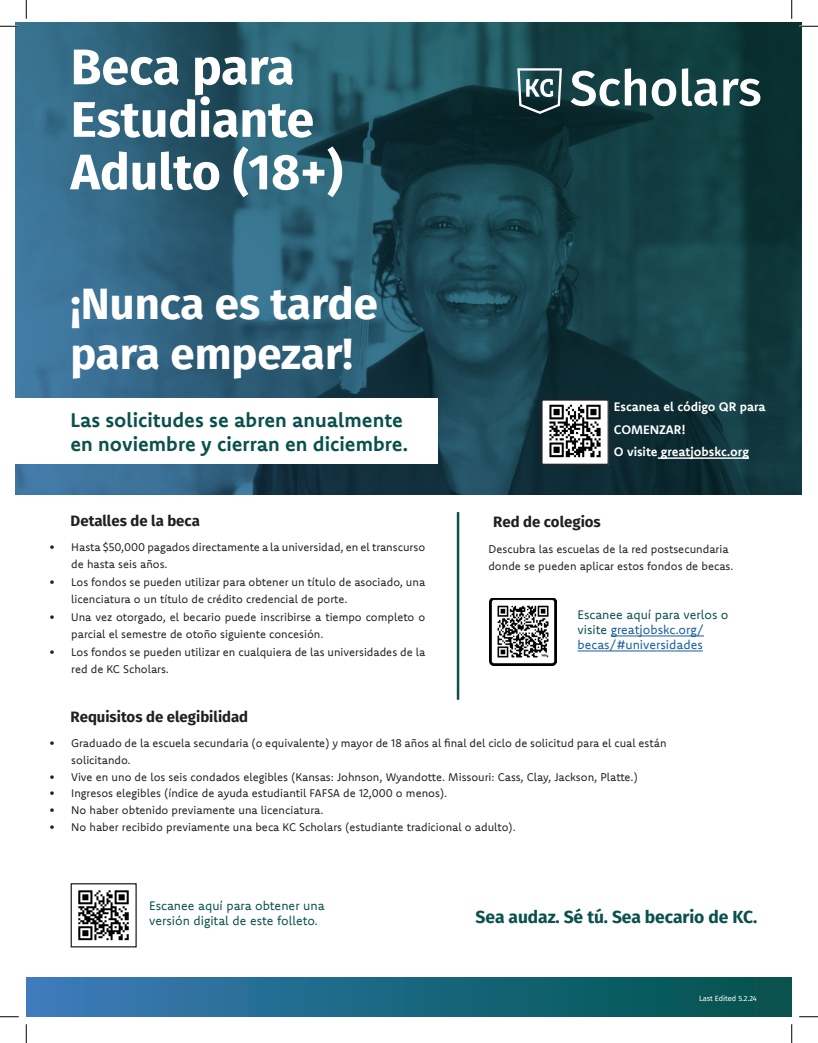
<style>
.page{position:relative;width:818px;height:1043px;background:#fff}
.page>*{position:absolute;margin:0;border:0;box-sizing:border-box;transform-origin:0 0}
.t1{font:700 50px "Fira Sans";color:#fff}
.t2{font:700 43.75px "Fira Sans";color:#fff}
.t3{font:700 20px/24px "Komet";color:#0a514c}
.t4{font:700 17.5px "Fira Sans";letter-spacing:-.005em;color:#0a514c}
.t5{font:700 15px "Fira Sans";color:#231f20}
.t6{font:12.5px "Komet";color:#0a514c}
.t7{font:700 12.5px "Komet";color:#fff}
.t8{font:12.5px/15px "Komet";color:#175d9e}
.t9{font:11.25px/17.5px "Komet";color:#231f20}
.t10{font:7.5px "Fira Sans";color:#fff}
.s1{color:#0a514c}
</style>
<div class="page">
<img style="left:15px;top:23px;width:786px;height:471px">
<div style="left:15px;top:398px;width:423px;height:66px;background:#fff"></div>
<svg style="left:570px;top:68px;width:147px;height:38px"></svg>
<svg style="left:723px;top:79px;width:37px;height:27px"></svg>
<svg style="left:517px;top:68px;width:45px;height:46px"></svg>
<img style="left:543px;top:401px;width:63px;height:62px">
<div style="left:541px;top:399px;width:67px;height:66px;border:1px solid #231f20"></div>
<img style="left:78px;top:890px;width:51px;height:51px">
<div style="left:71px;top:883px;width:66px;height:64px;border:1px solid #231f20"></div>
<div style="left:26px;top:977px;width:765px;height:39px;background:linear-gradient(to right,#3b7bba,#005249)"></div>
<img style="left:489px;top:598px;width:67px;height:67px">
<hr style="left:610px;top:635px;width:94px;height:1px;background:#175d9e">
<hr style="left:577px;top:650px;width:125px;height:1px;background:#175d9e">
<hr style="left:457px;top:512px;width:2px;height:187px;background:#0a514c">
<hr style="left:657px;top:457px;width:92px;height:2px;background:#fff">
<svg style="left:0;top:25px;width:19px;height:2px"></svg>
<svg style="left:799px;top:25px;width:19px;height:2px"></svg>
<svg style="left:0;top:1016px;width:19px;height:1px"></svg>
<svg style="left:799px;top:1016px;width:19px;height:1px"></svg>
<svg style="left:25px;top:0;width:2px;height:19px"></svg>
<svg style="left:25px;top:1024px;width:2px;height:18px"></svg>
<svg style="left:791px;top:0;width:1px;height:19px"></svg>
<svg style="left:791px;top:1024px;width:1px;height:18px"></svg>
<p class="t1" style="left:71px;top:25px;width:225px">Beca para</p>
<p class="t1" style="left:71px;top:77px;width:245px">Estudiante</p>
<p class="t1" style="left:71px;top:130px;width:274px">Adulto (18+)</p>
<p class="t2" style="left:70px;top:267px;width:309px">¡Nunca es tarde</p>
<p class="t2" style="left:70px;top:317px;width:284px">para empezar!</p>
<p class="t3" style="left:70px;top:407px;width:339px">Las solicitudes se abren anualmente en noviembre y cierran en diciembre.</p>
<p class="t5" style="left:71px;top:508px;width:131px">Detalles de la beca</p>
<p class="t9" style="left:71px;top:537px;width:355px;text-indent:-22px">• Hasta $50,000 pagados directamente a la universidad, en el transcurso de hasta seis años.</p>
<p class="t9" style="left:71px;top:572px;width:355px;text-indent:-22px">• Los fondos se pueden utilizar para obtener un título de asociado, una licenciatura o un título de crédito credencial de porte.</p>
<p class="t9" style="left:71px;top:607px;width:355px;text-indent:-22px">• Una vez otorgado, el becario puede inscribirse a tiempo completo o parcial el semestre de otoño siguiente concesión.</p>
<p class="t9" style="left:71px;top:642px;width:355px;text-indent:-22px">• Los fondos se pueden utilizar en cualquiera de las universidades de la red de KC Scholars.</p>
<p class="t5" style="left:71px;top:704px;width:179px">Requisitos de elegibilidad</p>
<p class="t7" style="left:614px;top:399px;width:153px">Escanea el código QR para</p>
<p class="t7" style="left:614px;top:421px;width:73px">COMENZAR!</p>
<p class="t7" style="left:614px;top:444px;width:136px">O visite greatjobskc.org</p>
<p class="t5" style="left:493px;top:509px;width:109px">Red de colegios</p>
<p class="t9" style="left:488px;top:540px;width:242px">Descubra las escuelas de la red postsecundaria</p>
<p class="t9" style="left:488px;top:556px;width:246px">donde se pueden aplicar estos fondos de becas.</p>
<p class="t6" style="left:577px;top:606px;width:152px">Escanee aquí para verlos o</p>
<p class="t8" style="left:577px;top:621px;width:128px"><span class="s1">visite</span> greatjobskc.org/ becas/#universidades</p>
<p class="t9" style="left:71px;top:734px;width:596px;line-height:16.9px;text-indent:-22px">• Graduado de la escuela secundaria (o equivalente) y mayor de 18 años al final del ciclo de solicitud para el cual están solicitando.</p>
<p class="t9" style="left:49px;top:767px;width:590px">• Vive en uno de los seis condados elegibles (Kansas: Johnson, Wyandotte. Missouri: Cass, Clay, Jackson, Platte.)</p>
<p class="t9" style="left:49px;top:784px;width:400px">• Ingresos elegibles (índice de ayuda estudiantil FAFSA de 12,000 o menos).</p>
<p class="t9" style="left:49px;top:801px;width:276px">• No haber obtenido previamente una licenciatura.</p>
<p class="t9" style="left:49px;top:818px;width:468px">• No haber recibido previamente una beca KC Scholars (estudiante tradicional o adulto).</p>
<p class="t6" style="left:149px;top:897px;width:177px">Escanee aquí para obtener una</p>
<p class="t6" style="left:149px;top:912px;width:170px">versión digital de este folleto.</p>
<p class="t4" style="left:475px;top:902px;width:283px">Sea audaz. Sé tú. Sea becario de KC.</p>
<p class="t10" style="left:699px;top:992px;width:59px">Last Edited 5.2.24</p>
</div>
